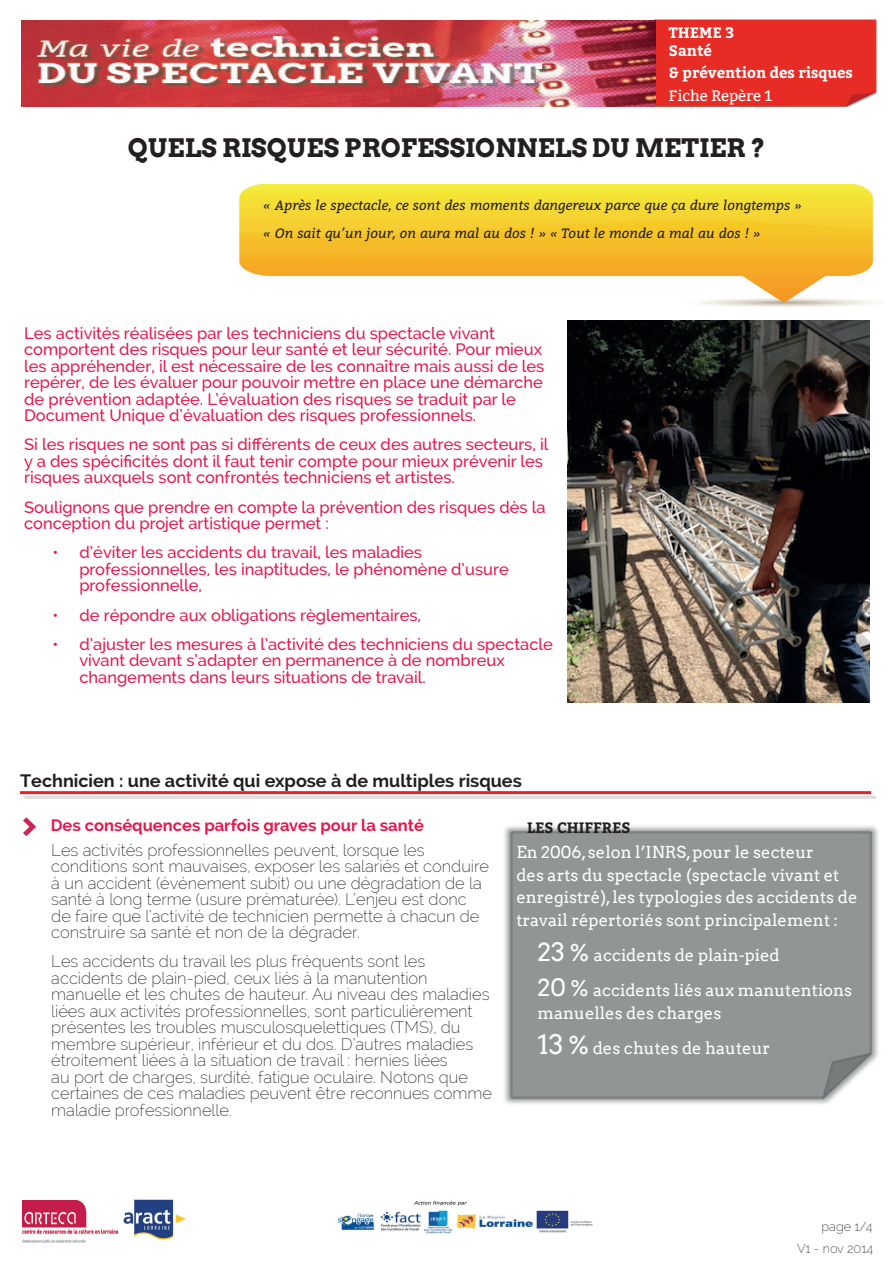
<style>
.page{position:relative;width:893px;height:1263px;background:#fff}
.page>*{position:absolute;margin:0;border:0;box-sizing:border-box;transform-origin:0 0}
.t1{font:700 25.5px "Arvo";color:#231f20}
.t2{font:700 18px "Raleway";color:#231f20}
.t3{font:500 16.5px/16.5px "Raleway";color:#e5184e}
.t4{font:200 16.5px/16.5px "Raleway";color:#231f20}
.t5{font:16.5px/22.5px "Arvo";color:#fff}
.t6{font:700 16.5px "Raleway";color:#e5184e}
.t7{font:700 15px/18px "Bitter";color:#fff}
.t8{font:15px "Bitter";color:#fff}
.t9{font:700 15px "Bitter";color:#231f20}
.t10{font:italic 13.5px/27.8px "Bitter";color:#231f20}
.t11{font:200 12.75px/22.2px "Raleway";color:#231f20;text-align:right}
.s1{font-size:25.5px}
.s2{font-size:22.5px}
.s3{font-size:24px}
.s4{font-size:21px}
.s5{font-size:27px}
</style>
<div class="page">
<img style="left:21px;top:19px;width:856px;height:88px">
<img style="left:338px;top:1200px;width:255px;height:34px">
<img style="left:22px;top:1201px;width:95px;height:41px">
<img style="left:123px;top:1199px;width:62px;height:41px">
<img style="left:239px;top:185px;width:634px;height:122px">
<img style="left:567px;top:321px;width:303px;height:381px">
<hr style="left:24px;top:796px;width:852px;height:3px;background:#dedddd">
<hr style="left:20px;top:791px;width:851px;height:3px;background:#ee1d23">
<img style="left:23px;top:817px;width:13px;height:19px">
<img style="left:504px;top:825px;width:375px;height:280px">
<p class="t7" style="left:669px;top:23px;width:67px">THEME 3<br>Santé</p>
<p class="t7" style="left:669px;top:64px;width:185px">&amp; prévention des risques</p>
<p class="t8" style="left:669px;top:87px;width:105px">Fiche Repère 1</p>
<h1 class="t1" style="left:128px;top:132px;width:639px">QUELS RISQUES PROFESSIONNELS DU METIER ?</h1>
<p class="t10" style="left:263px;top:191px;width:540px">« Après le spectacle, ce sont des moments dangereux parce que ça dure longtemps » « On sait qu’un jour, on aura mal au dos ! » « Tout le monde a mal au dos ! »</p>
<p class="t3" style="left:24px;top:324px;width:522px">Les activités réalisées par les techniciens du spectacle vivant comportent des risques pour leur santé et leur sécurité. Pour mieux les appréhender, il est nécessaire de les connaître mais aussi de les repérer, de les évaluer pour pouvoir mettre en place une démarche de prévention adaptée. L’évaluation des risques se traduit par le Document Unique d’évaluation des risques professionnels.</p>
<p class="t3" style="left:24px;top:436px;width:526px">Si les risques ne sont pas si différents de ceux des autres secteurs, il y a des spécificités dont il faut tenir compte pour mieux prévenir les risques auxquels sont confrontés techniciens et artistes.</p>
<p class="t3" style="left:24px;top:498px;width:523px">Soulignons que prendre en compte la prévention des risques dès la conception du projet artistique permet :</p>
<p class="t3" style="left:79px;top:544px;width:431px;text-indent:-27px">• d’éviter les accidents du travail, les maladies professionnelles, les inaptitudes, le phénomène d’usure professionnelle,</p>
<p class="t3" style="left:52px;top:606px;width:370px">• de répondre aux obligations règlementaires,</p>
<p class="t3" style="left:79px;top:636px;width:475px;text-indent:-27px">• d’ajuster les mesures à l’activité des techniciens du spectacle vivant devant s’adapter en permanence à de nombreux changements dans leurs situations de travail.</p>
<p class="t2" style="left:20px;top:770px;width:503px">Technicien : une activité qui expose à de multiples risques</p>
<p class="t6" style="left:51px;top:816px;width:375px">Des conséquences parfois graves pour la santé</p>
<p class="t4" style="left:51px;top:841px;width:439px">Les activités professionnelles peuvent, lorsque les conditions sont mauvaises, exposer les salariés et conduire à un accident (événement subit) ou une dégradation de la santé à long terme (usure prématurée). L’enjeu est donc de faire que l’activité de technicien permette à chacun de construire sa santé et non de la dégrader.</p>
<p class="t4" style="left:51px;top:953px;width:442px">Les accidents du travail les plus fréquents sont les accidents de plain-pied, ceux liés à la manutention manuelle et les chutes de hauteur. Au niveau des maladies liées aux activités professionnelles, sont particulièrement présentes les troubles musculosquelettiques (TMS), du membre supérieur, inférieur et du dos. D’autres maladies étroitement liées à la situation de travail : hernies liées<br>au port de charges, surdité, fatigue oculaire. Notons que certaines de ces maladies peuvent être reconnues comme maladie professionnelle.</p>
<p class="t9" style="left:527px;top:818px;width:105px">LES CHIFFRES</p>
<p class="t5" style="left:516px;top:841px;width:343px">En 2006, selon l’INRS, pour le secteur<br>des arts du spectacle (spectacle vivant et enregistré), les typologies des accidents de travail répertoriés sont principalement :</p>
<p class="t5" style="left:538px;top:937px;width:316px;line-height:35.2px"><span class="s1">23</span> <span class="s2">%</span> accidents de plain-pied<br><span class="s3">20</span> <span class="s4">%</span> accidents liés aux manutentions</p>
<p class="t5" style="left:538px;top:995px;width:234px;line-height:35.2px">manuelles des charges<br><span class="s5">13</span> <span class="s3">%</span> des chutes de hauteur</p>
<p class="t11" style="left:797px;top:1215px;width:78px">page 1/4<br>V1 - nov 2014</p>
</div>
